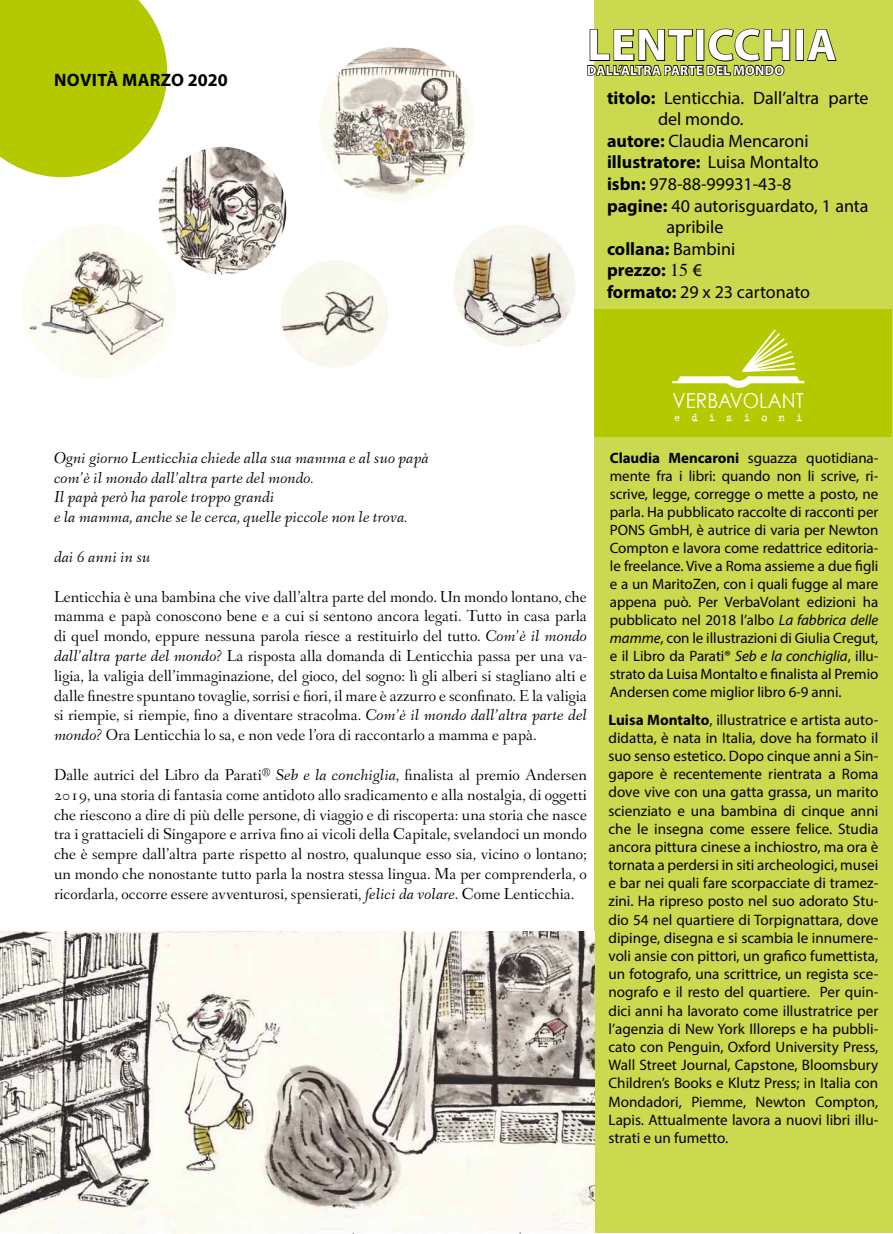
<style>
.page{position:relative;width:893px;height:1234px;background:#fff}
.page>*{position:absolute;margin:0;border:0;box-sizing:border-box;transform-origin:0 0}
.t1{font:700 45px "Myriad Pro";letter-spacing:.02em;color:#fff}
.t2{font:20.7px "Century Gothic";color:#fff;scale:.91 1}
.t3{font:18px "Myriad Pro";color:#000}
.t4{font:700 18px "Myriad Pro";color:#000}
.t5{font:16.5px/19.8px "Fanwood";color:#000;text-align:justify}
.t6{font:italic 16.5px/19.8px "Fanwood";color:#000}
.t7{font:15.15px/18.1px "Myriad Pro";color:#000;text-align:justify}
.t8{font:15px/18px "Myriad Pro";letter-spacing:-.005em;color:#000;text-align:justify}
.t9{font:700 13.5px "Myriad Pro";letter-spacing:.02em;color:#fff}
.t10{font:12.75px "Trixie";letter-spacing:.81em;color:#fff}
.s1{font-weight:700}
.s2{font-weight:400}
.s3{font-family:"Times";font-weight:400}
.s4{font-style:italic}
</style>
<div class="page">
<div style="left:595px;top:1px;width:298px;height:1231px;background:#cad94d"></div>
<div style="left:595px;top:309px;width:297px;height:128px;background:#b4c900"></div>
<svg style="left:672px;top:329px;width:132px;height:59px"></svg>
<svg style="left:0;top:0;width:167px;height:177px;background:#bccf1c"></svg>
<img style="left:159px;top:147px;width:127px;height:127px;border-radius:64px">
<img style="left:319px;top:47px;width:155px;height:154px">
<img style="left:281px;top:260px;width:107px;height:108px;border-radius:54px">
<img style="left:454px;top:225px;width:121px;height:121px;border-radius:61px">
<img style="left:21px;top:225px;width:156px;height:154px">
<img style="left:0;top:931px;width:595px;height:301px">
<div style="left:796px;top:29px;width:8px;height:32px;border:2px solid #000"></div>
<svg style="left:807px;top:29px;width:30px;height:32px"></svg>
<svg style="left:587px;top:6px;width:204px;height:82px"></svg>
<p class="t4" style="left:54px;top:68px;width:175px">novità Marzo 2020</p>
<h1 class="t1" style="left:587px;top:16px;width:251px">Lenticchia</h1>
<p class="t3" style="left:607px;top:86px;width:263px"><span class="s1">titolo:</span> Lenticchia. Dall’altra parte</p>
<p class="t3" style="left:658px;top:108px;width:87px">del mondo.</p>
<p class="t3" style="left:607px;top:130px;width:203px"><span class="s1">autore:</span> Claudia Mencaroni</p>
<p class="t4" style="left:607px;top:150px;width:213px">illustratore: <span class="s2">Luisa Montalto</span></p>
<p class="t3" style="left:607px;top:173px;width:186px"><span class="s1">isbn:</span> 978-88-99931-43-8</p>
<p class="t3" style="left:607px;top:194px;width:263px"><span class="s1">pagine:</span> 40 autorisguardato, 1 anta</p>
<p class="t3" style="left:666px;top:216px;width:58px">apribile</p>
<p class="t4" style="left:607px;top:237px;width:130px">collana: <span class="s2">Bambini</span></p>
<p class="t4" style="left:607px;top:258px;width:97px">prezzo: <span class="s3">15</span> <span class="s2">€</span></p>
<p class="t3" style="left:607px;top:281px;width:205px"><span class="s1">formato:</span> 29 x 23 cartonato</p>
<p class="t9" style="left:587px;top:61px;width:198px">Dall’altra parte del mondo</p>
<p class="t2" style="left:673px;top:388px;width:146px">VERBAVOLANT</p>
<p class="t10" style="left:674px;top:408px;width:131px">edizioni</p>
<p class="t6" style="left:54px;top:448px;width:376px">Ogni giorno Lenticchia chiede alla sua mamma e al suo papà com’è il mondo dall’altra parte del mondo.<br>Il papà però ha parole troppo grandi<br>e la mamma, anche se le cerca, quelle piccole non le trova.</p>
<p class="t6" style="left:54px;top:547px;width:98px">dai 6 anni in su</p>
<p class="t5" style="left:54px;top:587px;width:534px">Lenticchia è una bambina che vive dall’altra parte del mondo. Un mondo lontano, che mamma e papà conoscono bene e a cui si sentono ancora legati. Tutto in casa parla di quel mondo, eppure nessuna parola riesce a restituirlo del tutto. <span class="s4">Com’è il mondo dall’altra parte del mondo?</span> La risposta alla domanda di Lenticchia passa per una va&shy;ligia, la valigia dell’immaginazione, del gioco, del sogno: lì gli alberi si stagliano alti e dalle finestre spuntano tovaglie, sorrisi e fiori, il mare è azzurro e sconfinato. E la valigia si riempie, si riempie, fino a diventare stracolma. <span class="s4">Com’è il mondo dall’altra parte del mondo?</span> Ora Lenticchia lo sa, e non vede l’ora di raccontarlo a mamma e papà.</p>
<p class="t5" style="left:54px;top:765px;width:534px">Dalle autrici del Libro da Parati® <span class="s4">Seb e la conchiglia</span>, finalista al premio Andersen 2019, una storia di fantasia come antidoto allo sradicamento e alla nostalgia, di oggetti che riescono a dire di più delle persone, di viaggio e di riscoperta: una storia che nasce tra i grattacieli di Singapore e arriva fino ai vicoli della Capitale, svelandoci un mondo che è sempre dall’altra parte rispetto al nostro, qualunque esso sia, vicino o lontano; un mondo che nonostante tutto parla la nostra stessa lingua. Ma per comprenderla, o ricordarla, occorre essere avventurosi, spensierati, <span class="s4">felici da volare</span>. Come Lenticchia.</p>
<p class="t8" style="left:610px;top:448px;width:270px"><span class="s1">Claudia Mencaroni</span> sguazza quotidiana&shy;mente fra i libri: quando non li scrive, ri&shy;scrive, legge, corregge o mette a posto, ne parla. Ha pubblicato raccolte di racconti per PONS GmbH, è autrice di varia per Newton Compton e lavora come redattrice editoria&shy;le freelance. Vive a Roma assieme a due figli e a un MaritoZen, con i quali fugge al mare appena può. Per VerbaVolant edizioni ha pubblicato nel 2018 l’albo <span class="s4">La fabbrica delle mamme</span>, con le illustrazioni di Giulia Cregut, e il Libro da Parati® <span class="s4">Seb e la conchiglia</span>, illu&shy;strato da Luisa Montalto e finalista al Premio Andersen come miglior libro 6-9 anni.</p>
<p class="t7" style="left:608px;top:710px;width:271px"><span class="s1">Luisa Montalto</span>, illustratrice e artista auto&shy;didatta, è nata in Italia, dove ha formato il suo senso estetico. Dopo cinque anni a Sin&shy;gapore è recentemente rientrata a Roma dove vive con una gatta grassa, un marito scienziato e una bambina di cinque anni che le insegna come essere felice. Studia ancora pittura cinese a inchiostro, ma ora è tornata a perdersi in siti archeologici, musei e bar nei quali fare scorpacciate di tramez&shy;zini. Ha ripreso posto nel suo adorato Stu&shy;dio 54 nel quartiere di Torpignattara, dove dipinge, disegna e si scambia le innumere&shy;voli ansie con pittori, un grafico fumettista, un fotografo, una scrittrice, un regista sce&shy;nografo e il resto del quartiere. Per quin&shy;dici anni ha lavorato come illustratrice per l’agenzia di New York Illoreps e ha pubbli&shy;cato con Penguin, Oxford University Press, Wall Street Journal, Capstone, Bloomsbury Children’s Books e Klutz Press; in Italia con Mondadori, Piemme, Newton Compton, Lapis. Attualmente lavora a nuovi libri illu&shy;strati e un fumetto.</p>
</div>
